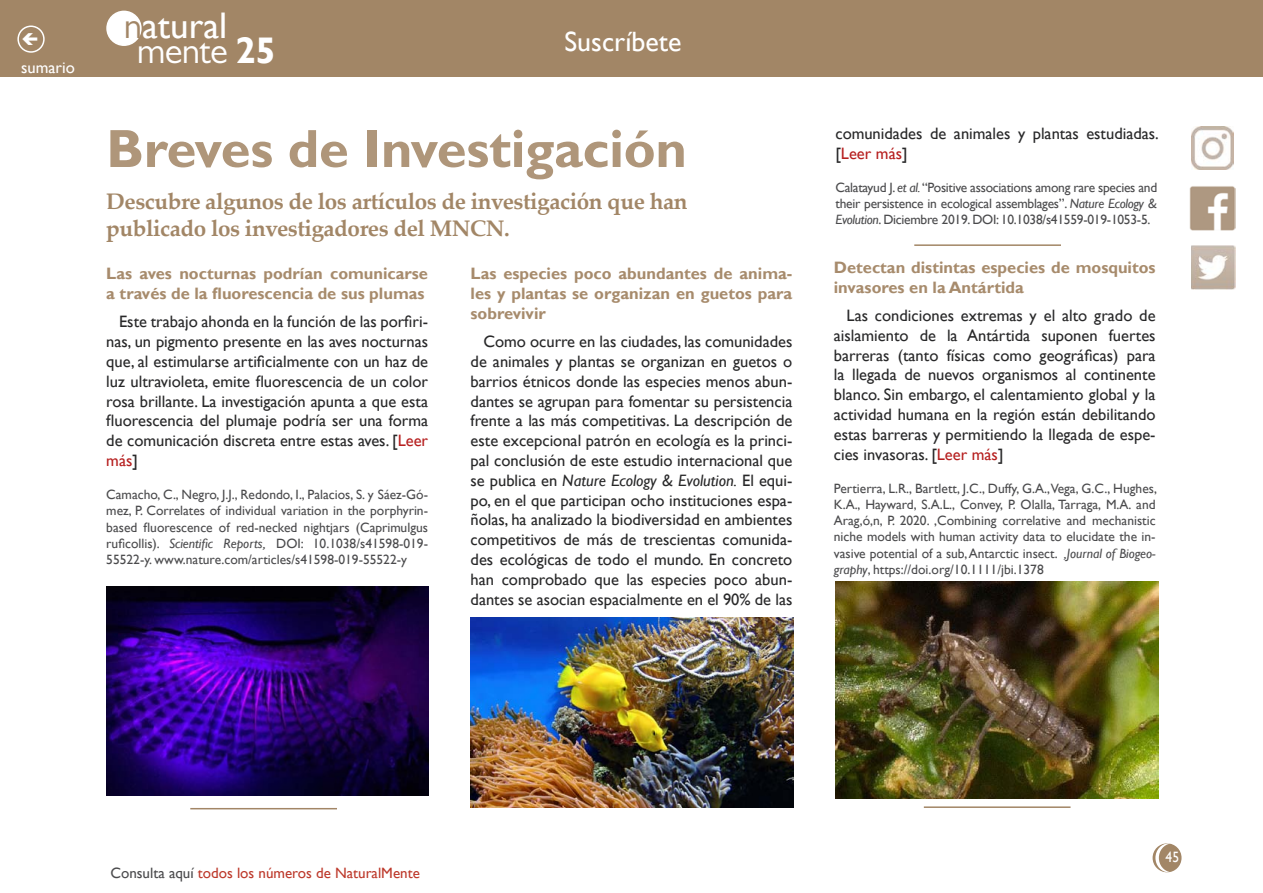
<style>
.page{position:relative;width:1263px;height:893px;background:#fff}
.page>*{position:absolute;margin:0;border:0;box-sizing:border-box;transform-origin:0 0}
.t1{font:700 54px "Gill Sans";letter-spacing:-.005em;color:#af967a}
.t2{font:37.05px "Gill Sans";color:#fff}
.t3{font:37.05px "Gill Sans MT Pro";letter-spacing:-.02em;color:#fff}
.t4{font:27.9px "Gill Sans";color:#fff}
.t5{font:700 22.5px/27px "Palatino Linotype";letter-spacing:-.02em;color:#a28666}
.t6{font:16.5px/19.8px "Gill Sans";color:#282829;text-align:justify}
.t7{font:700 16.5px/19.8px "Gill Sans";color:#a78b6c}
.t8{font:16.5px "Gill Sans";color:#fff}
.t9{font:15px "Gill Sans";color:#bd392b}
.t10{font:15px "Gill Sans";color:#fff;scale:.9 1}
.t11{font:13.5px/16.2px "Gill Sans";color:#4b4b4d;text-align:justify}
.s1{font-family:"Gill Sans MT Pro";color:#a28666}
.s2{font-family:"Gill Sans";font-weight:700}
.s3{font-style:italic}
.s4{color:#b61f1f}
.s5{color:#4b4b4d}
</style>
<div class="page">
<div style="left:1153px;top:844px;width:28px;height:28px;background:#a28666;border-radius:50%"></div>
<div style="left:1152px;top:843px;width:29px;height:29px;border:2px solid #a28666;border-radius:50%"></div>
<div style="left:0;top:0;width:1263px;height:77px;background:#a28666"></div>
<div style="left:107px;top:11px;width:34px;height:34px;background:#fff;border-radius:50%"></div>
<div style="left:106px;top:11px;width:36px;height:35px;border:2px solid #fff;border-radius:50%"></div>
<svg style="left:1155px;top:843px;width:15px;height:29px"></svg>
<div style="left:17px;top:26px;width:28px;height:27px;border:2px solid #fff;border-radius:50%"></div>
<img style="left:1190px;top:186px;width:45px;height:44px">
<img style="left:1191px;top:246px;width:44px;height:44px">
<img style="left:1191px;top:127px;width:42px;height:42px">
<hr style="left:190px;top:808px;width:147px;height:1px;background:#a28666">
<hr style="left:914px;top:244px;width:147px;height:2px;background:#a28666">
<hr style="left:924px;top:806px;width:146px;height:2px;background:#a28666">
<img style="left:106px;top:587px;width:322px;height:208px">
<img style="left:471px;top:617px;width:322px;height:191px">
<img style="left:835px;top:582px;width:324px;height:216px">
<p class="t8" style="left:21px;top:58px;width:55px">sumario</p>
<h2 class="t2" style="left:124px;top:4px;width:105px"><span class="s1">n</span>atural</h2>
<h2 class="t3" style="left:137px;top:29px;width:140px">mente <span class="s2">25</span></h2>
<h3 class="t4" style="left:564px;top:25px;width:118px">Suscríbete</h3>
<h1 class="t1" style="left:106px;top:116px;width:582px">Breves de Investigación</h1>
<h3 class="t5" style="left:106px;top:187px;width:583px">Descubre algunos de los artículos de investigación que han publicado los investigadores del MNCN.</h3>
<p class="t7" style="left:471px;top:264px;width:323px;text-align:justify">Las especies poco abundantes de anima&shy;les y plantas se organizan en guetos para sobrevivir</p>
<p class="t6" style="left:471px;top:332px;width:323px;text-indent:13px">Como ocurre en las ciudades, las comunidades de animales y plantas se organizan en guetos o barrios étnicos donde las especies menos abun&shy;dantes se agrupan para fomentar su persistencia frente a las más competitivas. La descripción de este excepcional patrón en ecología es la princi&shy;pal conclusión de este estudio internacional que se publica en <span class="s3">Nature Ecology &amp; Evolution.</span> El equi&shy;po, en el que participan ocho instituciones espa&shy;ñolas, ha analizado la biodiversidad en ambientes competitivos de más de trescientas comunida&shy;des ecológicas de todo el mundo. En concreto han comprobado que las especies poco abun&shy;dantes se asocian espacialmente en el 90% de las</p>
<p class="t7" style="left:106px;top:264px;width:323px">Las aves nocturnas podrían comunicarse a través de la fluorescencia de sus plumas</p>
<p class="t6" style="left:106px;top:312px;width:323px;text-indent:13px">Este trabajo ahonda en la función de las porfiri&shy;nas, un pigmento presente en las aves nocturnas que, al estimularse artificialmente con un haz de luz ultravioleta, emite fluorescencia de un color rosa brillante. La investigación apunta a que esta fluorescencia del plumaje podría ser una forma de comunicación discreta entre estas aves. [<span class="s4">Leer más</span>]</p>
<p class="t11" style="left:106px;top:487px;width:323px">Camacho, C., Negro, J.J., Redondo, I., Palacios, S. y Sáez-Gó&shy;mez, P. Correlates of individual variation in the porphyrin&shy;based fluorescence of red-necked nightjars (Caprimulgus ruficollis). <span class="s3">Scientific Reports,</span> DOI: 10.1038/s41598-019- 55522-y. www.nature.com/articles/s41598-019-55522-y</p>
<p class="t6" style="left:835px;top:124px;width:325px">comunidades de animales y plantas estudiadas. [<span class="s4">Leer más</span>]</p>
<p class="t11" style="left:835px;top:180px;width:323px">Calatayud J. <span class="s3">et al.</span> “Positive associations among rare species and their persistence in ecological assemblages”. <span class="s3">Nature Ecology &amp; Evolution</span>. Diciembre 2019. DOI: 10.1038/s41559-019-1053-5.</p>
<p class="t7" style="left:834px;top:258px;width:323px">Detectan distintas especies de mosquitos invasores en la Antártida</p>
<p class="t6" style="left:834px;top:306px;width:323px;text-indent:13px">Las condiciones extremas y el alto grado de aislamiento de la Antártida suponen fuertes barreras (tanto físicas como geográficas) para la llegada de nuevos organismos al continente blanco. Sin embargo, el calentamiento global y la actividad humana en la región están debilitando estas barreras y permitiendo la llegada de espe&shy;cies invasoras. [<span class="s4">Leer más</span>]</p>
<p class="t11" style="left:834px;top:480px;width:325px">Pertierra, L.R., Bartlett, J.C., Duffy, G.A., Vega, G.C., Hughes, K.A., Hayward, S.A.L., Convey, P. Olalla, Tarraga, M.A. and Arag,ó,n, P. 2020. ,Combining correlative and mechanistic niche models with human activity data to elucidate the in&shy;vasive potential of a sub, Antarctic insect. <span class="s3">,Journal of Biogeo&shy;graphy</span>, https://doi.org/10.1111/jbi.1378</p>
<p class="t9" style="left:110px;top:864px;width:311px"><span class="s5">Consulta aquí</span> todos los números de NaturalMente</p>
<p class="t10" style="left:1165px;top:849px;width:16px">45</p>
</div>
